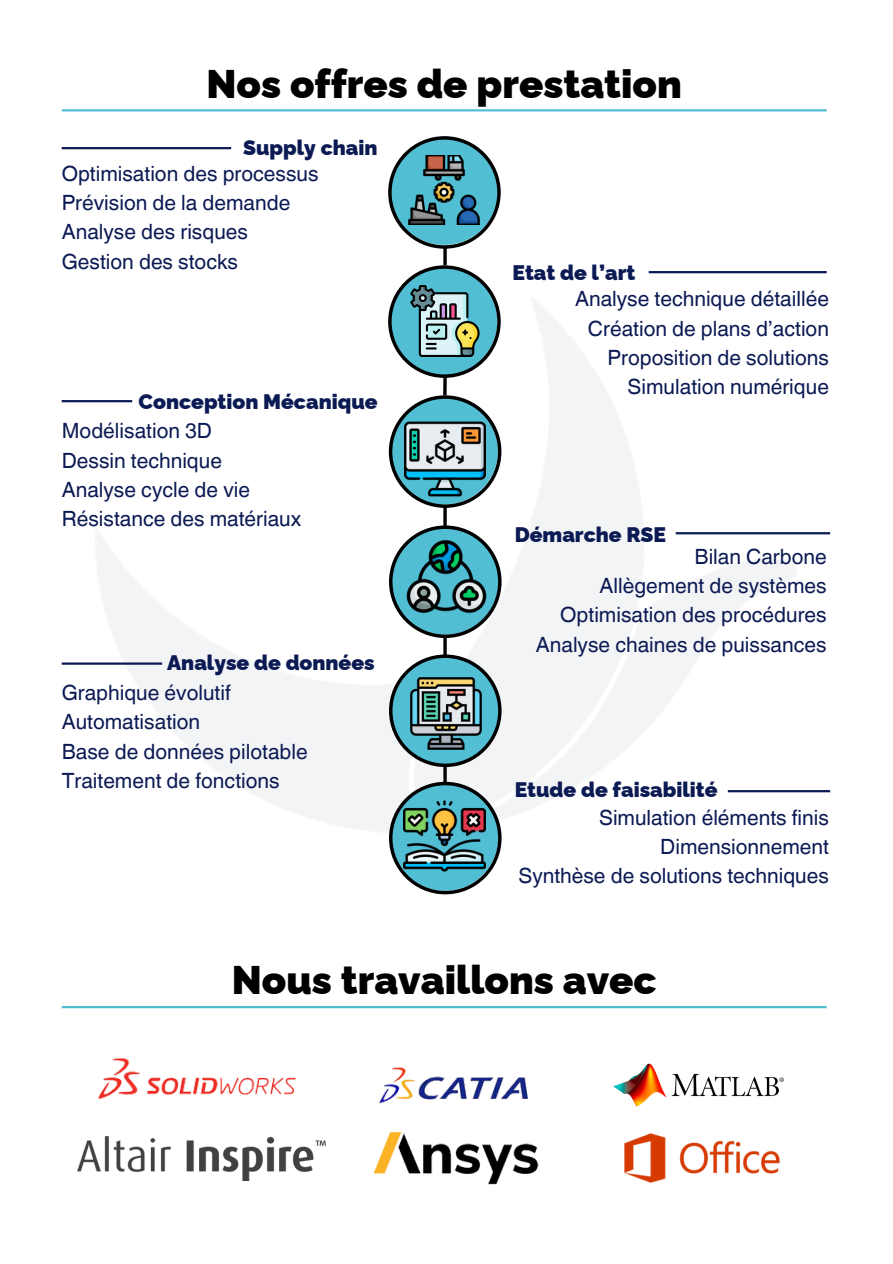
<style>
.page{position:relative;width:893px;height:1264px;background:#fff}
.page>*{position:absolute;margin:0;border:0;box-sizing:border-box;transform-origin:0 0}
.t1{font:900 39.9px "Raleway";color:#000}
.t2{font:21px "Helvetica World";color:#0c1a54}
.t3{font:900 21px "Raleway";color:#0c1a54}
</style>
<div class="page">
<img style="left:61px;top:249px;width:770px;height:760px">
<img style="left:77px;top:1008px;width:240px;height:92px">
<img style="left:613px;top:1063px;width:171px;height:44px">
<img style="left:379px;top:1067px;width:150px;height:37px">
<img style="left:373px;top:1132px;width:166px;height:53px">
<svg style="left:388px;top:265px;width:112px;height:113px"></svg>
<img style="left:409px;top:286px;width:71px;height:70px">
<hr style="left:62px;top:109px;width:764px;height:2px;background:#51bed3">
<hr style="left:62px;top:1005px;width:764px;height:3px;background:#51bed3">
<img style="left:624px;top:1133px;width:156px;height:50px">
<img style="left:77px;top:1136px;width:249px;height:44px">
<hr style="left:62px;top:147px;width:169px;height:2px;background:#0c1a54">
<svg style="left:388px;top:136px;width:112px;height:113px"></svg>
<svg style="left:389px;top:395px;width:112px;height:113px"></svg>
<svg style="left:389px;top:525px;width:112px;height:113px"></svg>
<hr style="left:62px;top:400px;width:70px;height:2px;background:#0c1a54">
<svg style="left:389px;top:654px;width:112px;height:113px"></svg>
<hr style="left:62px;top:662px;width:100px;height:2px;background:#0c1a54">
<svg style="left:389px;top:781px;width:112px;height:113px"></svg>
<hr style="left:648px;top:271px;width:178px;height:2px;background:#0c1a54">
<hr style="left:727px;top:790px;width:103px;height:2px;background:#0c1a54">
<hr style="left:675px;top:532px;width:155px;height:2px;background:#0c1a54">
<hr style="left:443px;top:247px;width:3px;height:18px;background:#000">
<hr style="left:443px;top:375px;width:3px;height:20px;background:#000">
<hr style="left:443px;top:506px;width:3px;height:20px;background:#000">
<hr style="left:443px;top:635px;width:3px;height:21px;background:#000">
<hr style="left:443px;top:764px;width:3px;height:20px;background:#000">
<p class="t1" style="left:206px;top:60px;width:477px">Nos offres de prestation</p>
<p class="t3" style="left:243px;top:136px;width:136px">Supply chain</p>
<p class="t2" style="left:62px;top:161px;width:258px">Optimisation des processus</p>
<p class="t2" style="left:62px;top:190px;width:230px">Prévision de la demande</p>
<p class="t2" style="left:62px;top:220px;width:188px">Analyse des risques</p>
<h2 class="t2" style="left:62px;top:249px;width:178px">Gestion des stocks</h2>
<p class="t3" style="left:139px;top:389px;width:240px">Conception Mécanique</p>
<p class="t2" style="left:62px;top:418px;width:152px">Modélisation 3D</p>
<p class="t2" style="left:62px;top:448px;width:162px">Dessin technique</p>
<p class="t2" style="left:62px;top:477px;width:190px">Analyse cycle de vie</p>
<p class="t2" style="left:62px;top:506px;width:241px">Résistance des matériaux</p>
<p class="t3" style="left:167px;top:650px;width:209px">Analyse de données</p>
<p class="t2" style="left:62px;top:680px;width:170px">Graphique évolutif</p>
<p class="t2" style="left:62px;top:709px;width:140px">Automatisation</p>
<p class="t2" style="left:62px;top:739px;width:247px">Base de données pilotable</p>
<p class="t2" style="left:62px;top:768px;width:219px">Traitement de fonctions</p>
<p class="t3" style="left:512px;top:260px;width:124px">Etat de l’art</p>
<p class="t2" style="left:575px;top:286px;width:255px">Analyse technique détaillée</p>
<p class="t2" style="left:588px;top:316px;width:242px">Création de plans d’action</p>
<p class="t2" style="left:607px;top:345px;width:223px">Proposition de solutions</p>
<p class="t2" style="left:627px;top:374px;width:203px">Simulation numérique</p>
<p class="t3" style="left:514px;top:522px;width:153px">Démarche RSE</p>
<p class="t2" style="left:694px;top:544px;width:134px">Bilan Carbone</p>
<p class="t2" style="left:599px;top:573px;width:229px">Allègement de systèmes</p>
<h2 class="t2" style="left:560px;top:602px;width:268px">Optimisation des procédures</h2>
<p class="t2" style="left:536px;top:631px;width:292px">Analyse chaines de puissances</p>
<p class="t3" style="left:514px;top:777px;width:204px">Etude de faisabilité</p>
<p class="t2" style="left:599px;top:805px;width:231px">Simulation éléments finis</p>
<h2 class="t2" style="left:660px;top:834px;width:170px">Dimensionnement</h2>
<p class="t2" style="left:518px;top:863px;width:312px">Synthèse de solutions techniques</p>
<p class="t1" style="left:232px;top:956px;width:426px">Nous travaillons avec</p>
</div>
